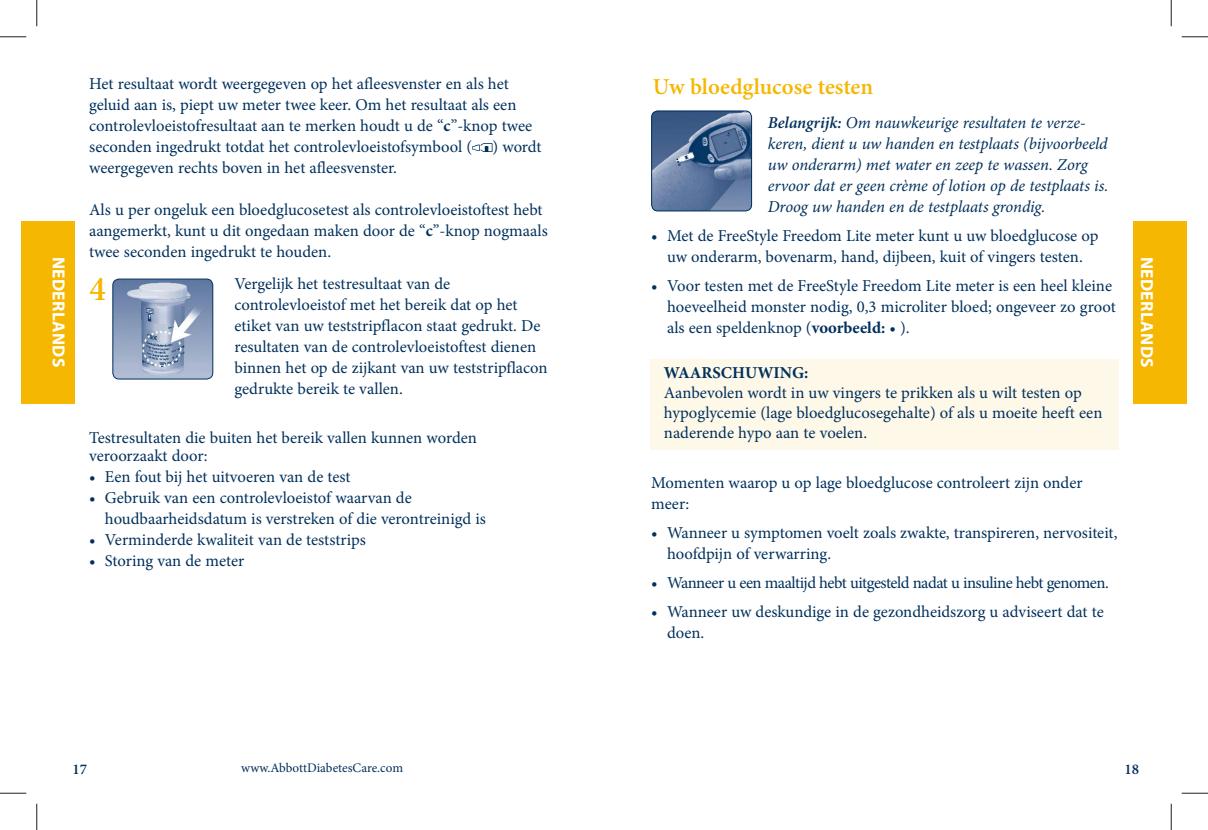
<style>
.page{position:relative;width:1208px;height:830px;background:#fff}
.page>*{position:absolute;margin:0;border:0;box-sizing:border-box;transform-origin:0 0}
.t1{font:600 35px "Minion Pro";color:#f5b702;scale:.95 1}
.t2{font:600 22.75px "Minion Pro";color:#f5b702}
.t3{font:700 17.5px "Myriad Pro";letter-spacing:.02em;color:#fff}
.t4{font:16.62px/21px "Minion Pro";color:#00305c}
.t5{font:italic 16.62px/21px "Minion Pro";letter-spacing:-.005em;color:#00305c}
.t6{font:16.62px "Minion Pro";letter-spacing:-.035em;color:#00305c}
.t7{font:700 16.62px "Minion Pro";color:#00305c}
.t8{font:600 14.88px "Minion Pro";color:#00305c}
.t9{font:13.12px "Minion Pro";color:#00305c}
.s1{font-weight:700}
.s2{font-weight:600}
</style>
<div class="page">
<div style="left:21px;top:221px;width:54px;height:183px;background:#f5b702"></div>
<div style="left:1133px;top:221px;width:53px;height:182px;background:#f5b702"></div>
<div style="left:650px;top:359px;width:468px;height:91px;background:#fef8e9"></div>
<img style="left:651px;top:112px;width:100px;height:99px">
<div style="left:651px;top:110px;width:101px;height:101px;border:1px solid #00305c;border-radius:6px"></div>
<svg style="left:472px;top:143px;width:20px;height:9px"></svg>
<img style="left:113px;top:280px;width:100px;height:99px">
<div style="left:112px;top:278px;width:101px;height:101px;border:1px solid #00305c;border-radius:6px"></div>
<svg style="left:0;top:36px;width:26px;height:1px"></svg>
<svg style="left:1181px;top:36px;width:27px;height:1px"></svg>
<svg style="left:0;top:792px;width:26px;height:1px"></svg>
<svg style="left:1181px;top:792px;width:27px;height:1px"></svg>
<svg style="left:36px;top:0;width:1px;height:26px"></svg>
<svg style="left:36px;top:803px;width:1px;height:27px"></svg>
<svg style="left:1170px;top:0;width:1px;height:26px"></svg>
<svg style="left:1170px;top:803px;width:1px;height:27px"></svg>
<p class="t3" style="left:70px;top:257px;width:112px;rotate:90deg">NEDERLANDS</p>
<p class="t4" style="left:89px;top:73px;width:454px">Het resultaat wordt weergegeven op het afleesvenster en als het geluid aan is, piept uw meter twee keer. Om het resultaat als een controlevloeistofresultaat aan te merken houdt u de “<span class="s1">c</span>”-knop twee seconden ingedrukt totdat het controlevloeistofsymbool ( ) wordt weergegeven rechts boven in het afleesvenster.</p>
<p class="t4" style="left:89px;top:199px;width:460px">Als u per ongeluk een bloedglucosetest als controlevloeistoftest hebt aangemerkt, kunt u dit ongedaan maken door de “<span class="s1">c</span>”-knop nogmaals twee seconden ingedrukt te houden.</p>
<p class="t4" style="left:234px;top:273px;width:315px">Vergelijk het testresultaat van de controlevloeistof met het bereik dat op het etiket van uw teststripflacon staat gedrukt. De resultaten van de controlevloeistoftest dienen binnen het op de zijkant van uw teststripflacon gedrukte bereik te vallen.</p>
<p class="t4" style="left:89px;top:429px;width:389px;line-height:17.5px">Testresultaten die buiten het bereik vallen kunnen worden veroorzaakt door:</p>
<p class="t4" style="left:89px;top:466px;width:263px">• Een fout bij het uitvoeren van de test</p>
<p class="t4" style="left:105px;top:487px;width:382px;text-indent:-16px">• Gebruik van een controlevloeistof waarvan de houdbaarheidsdatum is verstreken of die verontreinigd is</p>
<p class="t4" style="left:89px;top:529px;width:278px">• Verminderde kwaliteit van de teststrips</p>
<p class="t4" style="left:89px;top:550px;width:157px">• Storing van de meter</p>
<h1 class="t1" style="left:90px;top:264px;width:19px">4</h1>
<p class="t8" style="left:73px;top:758px;width:16px">17</p>
<p class="t9" style="left:241px;top:758px;width:163px">www.AbbottDiabetesCare.com</p>
<h2 class="t2" style="left:653px;top:71px;width:222px">Uw bloedglucose testen</h2>
<p class="t5" style="left:767px;top:112px;width:342px"><span class="s2">Belangrijk:</span> Om nauwkeurige resultaten te verze&shy;keren, dient u uw handen en testplaats (bijvoorbeeld uw onderarm) met water en zeep te wassen. Zorg ervoor dat er geen crème of lotion op de testplaats is.<br>Droog uw handen en de testplaats grondig.</p>
<p class="t4" style="left:651px;top:225px;width:449px;text-align:center">• Met de FreeStyle Freedom Lite meter kunt u uw bloedglucose op uw onderarm, bovenarm, hand, dijbeen, kuit of vingers testen.</p>
<p class="t4" style="left:667px;top:275px;width:450px;text-indent:-16px">• Voor testen met de FreeStyle Freedom Lite meter is een heel kleine hoeveelheid monster nodig, 0,3 microliter bloed; ongeveer zo groot als een speldenknop (<span class="s1">voorbeeld:</span> • ).</p>
<p class="t7" style="left:664px;top:361px;width:146px">WAARSCHUWING:</p>
<p class="t4" style="left:664px;top:382px;width:440px;line-height:19.9px">Aanbevolen wordt in uw vingers te prikken als u wilt testen op hypoglycemie (lage bloedglucosegehalte) of als u moeite heeft een naderende hypo aan te voelen.</p>
<p class="t4" style="left:651px;top:472px;width:433px">Momenten waarop u op lage bloedglucose controleert zijn onder meer:</p>
<p class="t4" style="left:667px;top:522px;width:452px;text-indent:-16px">• Wanneer u symptomen voelt zoals zwakte, transpireren, nervositeit, hoofdpijn of verwarring.</p>
<p class="t6" style="left:651px;top:571px;width:459px">• Wanneer u een maaltijd hebt uitgesteld nadat u insuline hebt genomen.</p>
<p class="t4" style="left:667px;top:600px;width:438px;text-indent:-16px">• Wanneer uw deskundige in de gezondheidszorg u adviseert dat te doen.</p>
<p class="t3" style="left:1158px;top:257px;width:112px;rotate:90deg">NEDERLANDS</p>
<p class="t8" style="left:1124px;top:758px;width:16px">18</p>
</div>
